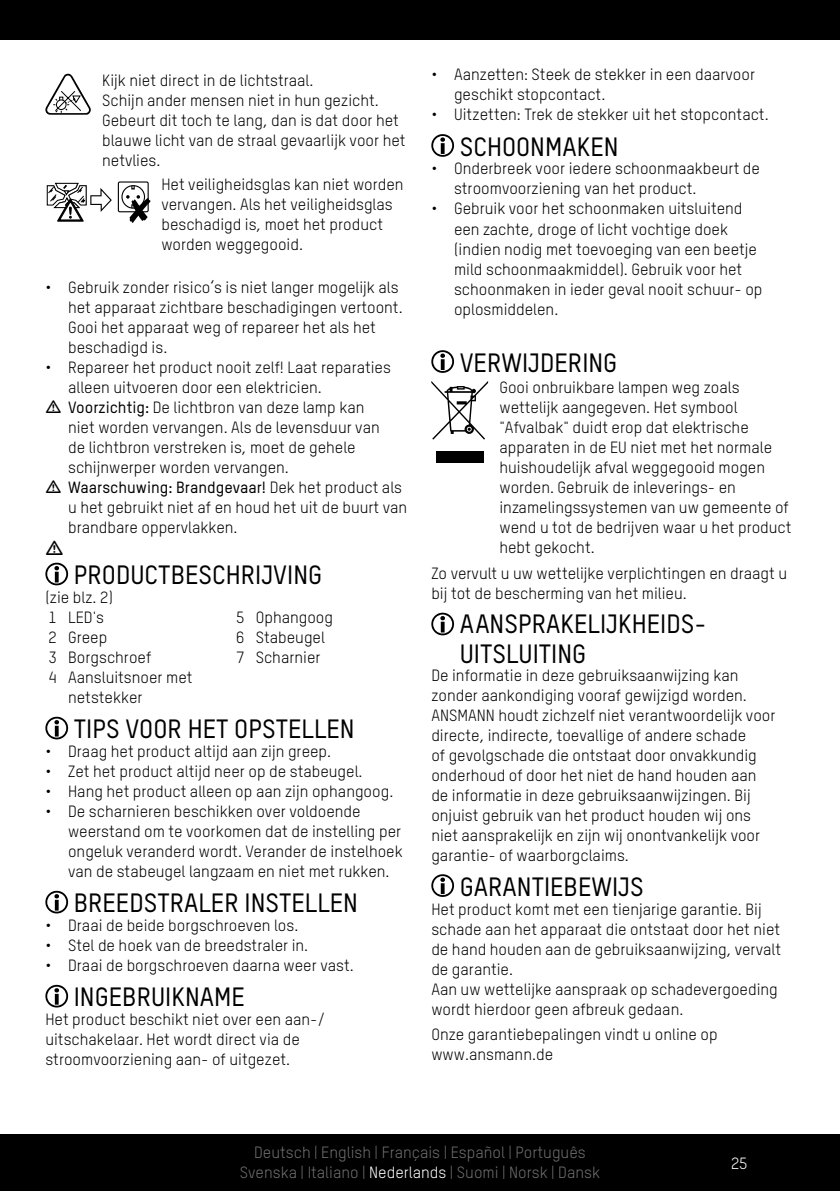
<style>
.page{position:relative;width:840px;height:1191px;background:#fff}
.page>*{position:absolute;margin:0;border:0;box-sizing:border-box;transform-origin:0 0}
.t1{font:500 26px/30px "TSTARPRO";color:#000}
.t2{font:16px/20px "TSTARPRO";color:#000}
.t3{font:16px/20px "TSTARPRO";color:#706f6f;text-align:center}
.t4{font:16px "TSTARPRO";color:#fff}
.s1{font-weight:500}
.s2{color:#fff}
</style>
<div class="page">
<div style="left:0;top:0;width:839px;height:40px;background:#000"></div>
<div style="left:0;top:1134px;width:839px;height:57px;background:#000"></div>
<svg style="left:45px;top:73px;width:46px;height:42px"></svg>
<svg style="left:47px;top:183px;width:65px;height:39px"></svg>
<div style="left:118px;top:181px;width:31px;height:31px;border:1px solid #000"></div>
<div style="left:121px;top:185px;width:24px;height:24px;border:1px solid #000;border-radius:50%"></div>
<svg style="left:131px;top:185px;width:4px;height:4px"></svg>
<svg style="left:126px;top:195px;width:24px;height:28px"></svg>
<svg style="left:45px;top:562px;width:23px;height:23px"></svg>
<svg style="left:45px;top:716px;width:23px;height:23px"></svg>
<svg style="left:45px;top:890px;width:23px;height:23px"></svg>
<svg style="left:45px;top:984px;width:23px;height:23px"></svg>
<svg style="left:431px;top:134px;width:23px;height:23px"></svg>
<svg style="left:431px;top:350px;width:23px;height:23px"></svg>
<svg style="left:431px;top:381px;width:57px;height:58px"></svg>
<div style="left:436px;top:451px;width:47px;height:12px;background:#000"></div>
<svg style="left:431px;top:612px;width:23px;height:23px"></svg>
<svg style="left:431px;top:874px;width:23px;height:23px"></svg>
<p class="t2" style="left:102px;top:70px;width:305px">Kijk niet direct in de lichtstraal.<br>Schijn ander mensen niet in hun gezicht.<br>Gebeurt dit toch te lang, dan is dat door het blauwe licht van de straal gevaarlijk voor het netvlies.</p>
<p class="t2" style="left:161px;top:174px;width:243px">Het veiligheidsglas kan niet worden vervangen. Als het veiligheidsglas beschadigd is, moet het product worden weggegooid.</p>
<p class="t2" style="left:68px;top:277px;width:336px;text-indent:-23px">• Gebruik zonder risico‘s is niet langer mogelijk als het apparaat zichtbare beschadigingen vertoont.<br>Gooi het apparaat weg of repareer het als het beschadigd is.</p>
<p class="t2" style="left:68px;top:357px;width:340px;text-indent:-23px">• Repareer het product nooit zelf! Laat reparaties alleen uitvoeren door een elektricien.<br><span class="s1">Voorzichtig:</span> De lichtbron van deze lamp kan<br>niet worden vervangen. Als de levensduur van<br>de lichtbron verstreken is, moet de gehele schijnwerper worden vervangen.<br><span class="s1">Waarschuwing: Brandgevaar!</span> Dek het product als u het gebruikt niet af en houd het uit de buurt van brandbare oppervlakken.</p>
<h1 class="t1" style="left:74px;top:559px;width:250px">PRODUCTBESCHRIJVING</h1>
<p class="t2" style="left:45px;top:587px;width:69px">(zie blz. 2)</p>
<p class="t2" style="left:48px;top:607px;width:57px">1 LED's</p>
<p class="t2" style="left:48px;top:627px;width:60px">2 Greep</p>
<p class="t2" style="left:48px;top:647px;width:104px">3 Borgschroef</p>
<p class="t2" style="left:48px;top:667px;width:145px">4 Aansluitsnoer met</p>
<p class="t2" style="left:68px;top:687px;width:76px">netstekker</p>
<p class="t2" style="left:236px;top:607px;width:98px">5 Ophangoog<br>6 Stabeugel<br>7 Scharnier</p>
<h1 class="t1" style="left:74px;top:713px;width:282px">TIPS VOOR HET OPSTELLEN</h1>
<p class="t2" style="left:45px;top:741px;width:287px">• Draag het product altijd aan zijn greep.</p>
<p class="t2" style="left:45px;top:761px;width:318px">• Zet het product altijd neer op de stabeugel.</p>
<p class="t2" style="left:45px;top:781px;width:349px">• Hang het product alleen op aan zijn ophangoog.</p>
<p class="t2" style="left:68px;top:801px;width:336px;text-indent:-23px">• De scharnieren beschikken over voldoende weerstand om te voorkomen dat de instelling per ongeluk veranderd wordt. Verander de instelhoek van de stabeugel langzaam en niet met rukken.</p>
<h1 class="t1" style="left:74px;top:887px;width:285px">BREEDSTRALER INSTELLEN</h1>
<p class="t2" style="left:45px;top:915px;width:254px">• Draai de beide borgschroeven los.</p>
<p class="t2" style="left:45px;top:935px;width:264px">• Stel de hoek van de breedstraler in.</p>
<p class="t2" style="left:45px;top:955px;width:310px">• Draai de borgschroeven daarna weer vast.</p>
<h1 class="t1" style="left:74px;top:981px;width:172px">INGEBRUIKNAME</h1>
<p class="t2" style="left:45px;top:1009px;width:281px">Het product beschikt niet over een aan-/ uitschakelaar. Het wordt direct via de stroomvoorziening aan- of uitgezet.</p>
<p class="t2" style="left:454px;top:65px;width:302px;text-indent:-23px">• Aanzetten: Steek de stekker in een daarvoor geschikt stopcontact.</p>
<p class="t2" style="left:431px;top:105px;width:338px">• Uitzetten: Trek de stekker uit het stopcontact.</p>
<h1 class="t1" style="left:459px;top:131px;width:160px">SCHOONMAKEN</h1>
<p class="t2" style="left:454px;top:159px;width:307px;text-indent:-23px">• Onderbreek voor iedere schoonmaakbeurt de stroomvoorziening van het product.</p>
<p class="t2" style="left:454px;top:199px;width:310px;text-indent:-23px">• Gebruik voor het schoonmaken uitsluitend een zachte, droge of licht vochtige doek (indien nodig met toevoeging van een beetje mild schoonmaakmiddel). Gebruik voor het schoonmaken in ieder geval nooit schuur- op oplosmiddelen.</p>
<h1 class="t1" style="left:459px;top:347px;width:159px">VERWIJDERING</h1>
<p class="t2" style="left:499px;top:377px;width:293px">Gooi onbruikbare lampen weg zoals wettelijk aangegeven. Het symbool "Afvalbak" duidt erop dat elektrische apparaten in de EU niet met het normale huishoudelijk afval weggegooid mogen worden. Gebruik de inleverings- en inzamelingssystemen van uw gemeente of wend u tot de bedrijven waar u het product hebt gekocht.</p>
<p class="t2" style="left:431px;top:563px;width:357px">Zo vervult u uw wettelijke verplichtingen en draagt u bij tot de bescherming van het milieu.</p>
<h1 class="t1" style="left:459px;top:608px;width:248px">AANSPRAKELIJKHEIDS-<br>UITSLUITING</h1>
<p class="t2" style="left:431px;top:664px;width:345px">De informatie in deze gebruiksaanwijzing kan zonder aankondiging vooraf gewijzigd worden.<br>ANSMANN houdt zichzelf niet verantwoordelijk voor directe, indirecte, toevallige of andere schade<br>of gevolgschade die ontstaat door onvakkundig onderhoud of door het niet de hand houden aan de informatie in deze gebruiksaanwijzingen. Bij onjuist gebruik van het product houden wij ons niet aansprakelijk en zijn wij onontvankelijk voor garantie- of waarborgclaims.</p>
<h1 class="t1" style="left:459px;top:871px;width:185px">GARANTIEBEWIJS</h1>
<p class="t2" style="left:431px;top:898px;width:351px">Het product komt met een tienjarige garantie. Bij schade aan het apparaat die ontstaat door het niet de hand houden aan de gebruiksaanwijzing, vervalt de garantie.<br>Aan uw wettelijke aanspraak op schadevergoeding wordt hierdoor geen afbreuk gedaan.</p>
<p class="t2" style="left:431px;top:1024px;width:288px">Onze garantiebepalingen vindt u online op www.ansmann.de</p>
<p class="t3" style="left:240px;top:1142px;width:361px">Deutsch | English | Français | Español | Português<br>Svenska | Italiano | <span class="s2">Nederlands</span> | Suomi | Norsk | Dansk</p>
<p class="t4" style="left:730px;top:1153px;width:18px">25</p>
</div>
